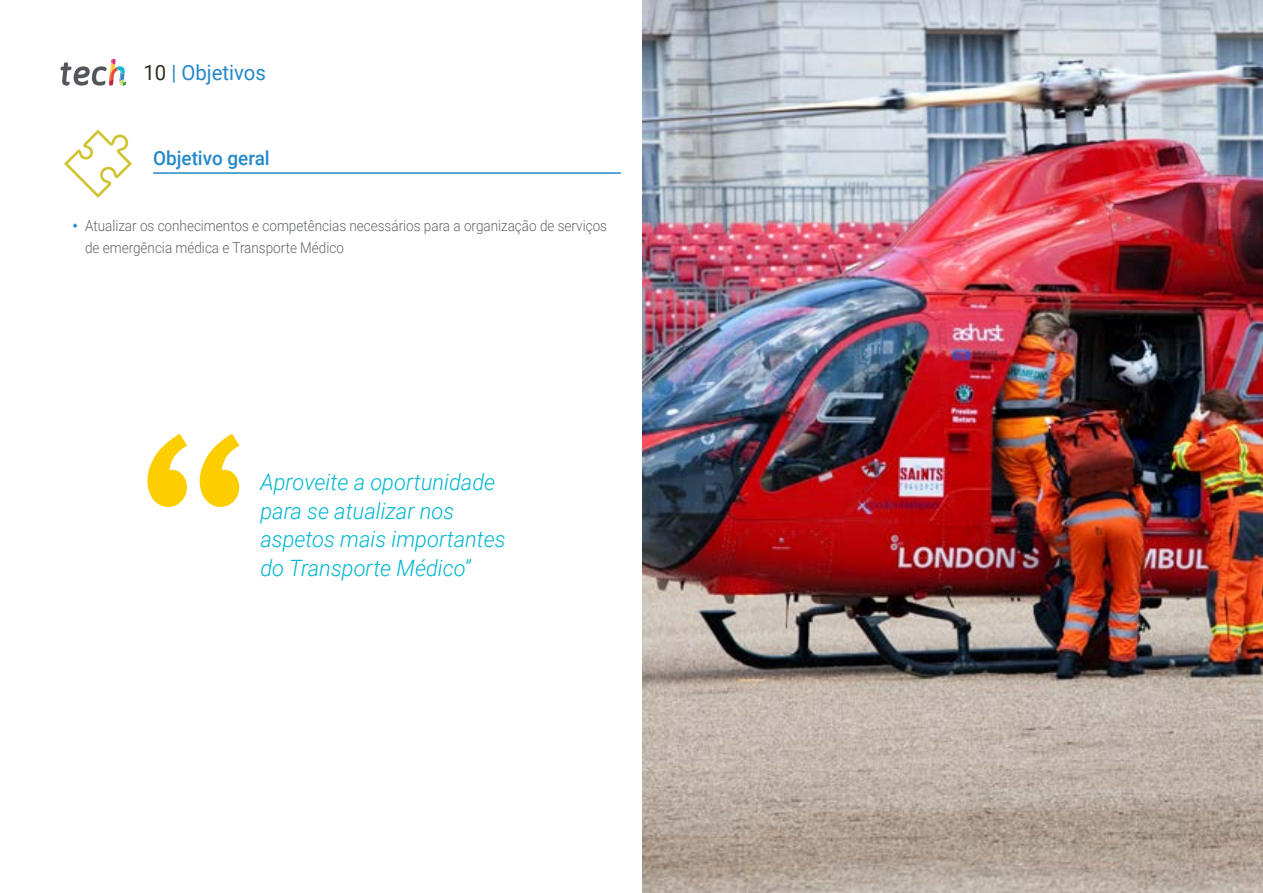
<style>
.page{position:relative;width:1263px;height:893px;background:#fff}
.page>*{position:absolute;margin:0;border:0;box-sizing:border-box;transform-origin:0 0}
.t1{font:italic 300 22.5px/28.5px "Roboto";color:#00b7d1}
.t2{font:21px "Roboto";color:#2488c9}
.t3{font:500 19.5px "Roboto";color:#2488c9}
.t4{font:300 15px/22.5px "Roboto";color:#61646a;scale:.9 1}
.s1{color:#312e20}
.s2{color:#2588c9}
</style>
<div class="page">
<hr style="left:153px;top:173px;width:468px;height:1px;background:#2488c9">
<svg style="left:64px;top:130px;width:68px;height:68px"></svg>
<img style="left:642px;top:0;width:621px;height:893px">
<svg style="left:61px;top:59px;width:65px;height:27px"></svg>
<svg style="left:147px;top:434px;width:92px;height:73px"></svg>
<h2 class="t2" style="left:144px;top:57px;width:124px"><span class="s1">10</span> <span class="s2">|</span> Objetivos</h2>
<h3 class="t3" style="left:153px;top:144px;width:118px">Objetivo geral</h3>
<p class="t4" style="left:85px;top:213px;width:581px">Atualizar os conhecimentos e competências necessários para a organização de serviços de emergência médica e Transporte Médico</p>
<h1 class="t1" style="left:260px;top:467px;width:247px">Aproveite a oportunidade para se atualizar nos aspetos mais importantes do Transporte Médico”</h1>
</div>
